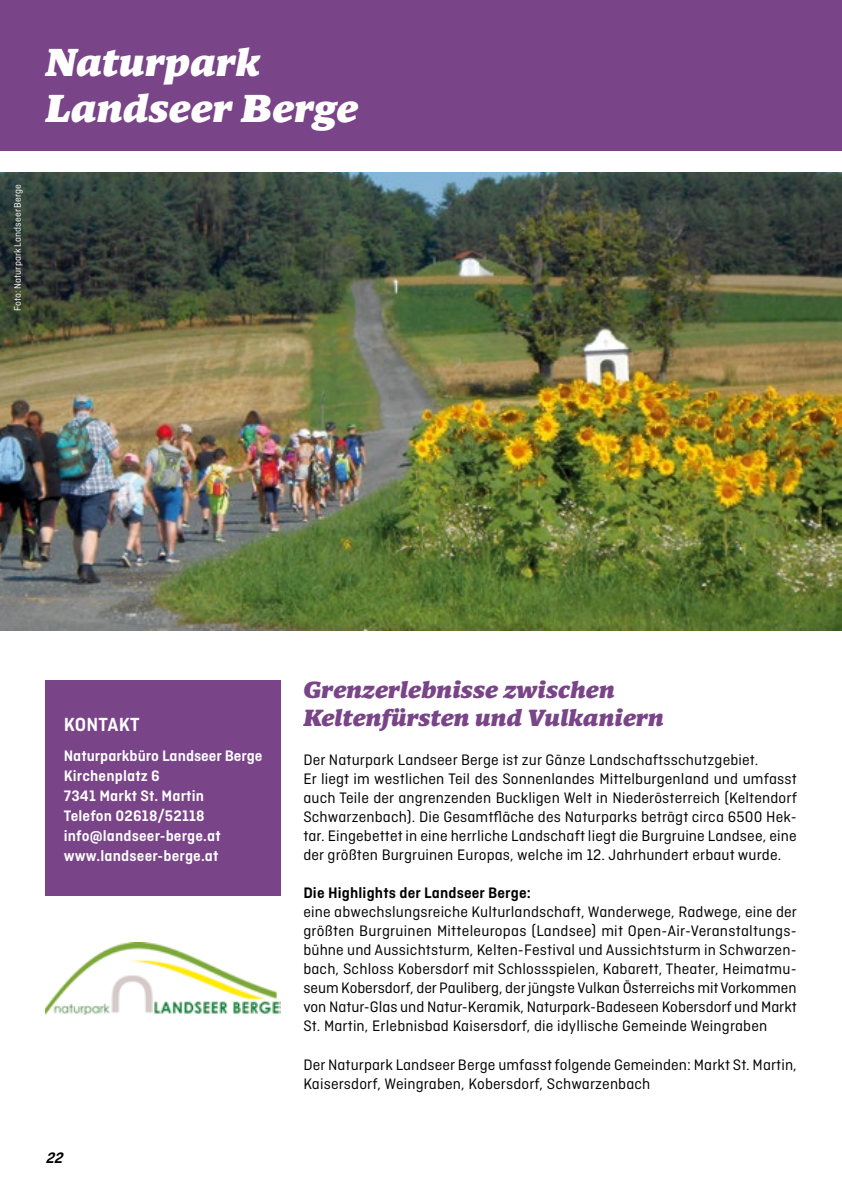
<style>
.page{position:relative;width:842px;height:1191px;background:#fff}
.page>*{position:absolute;margin:0;border:0;box-sizing:border-box;transform-origin:0 0}
.t1{font:italic 900 40px/46.4px "Mundo Serif";letter-spacing:.01em;color:#fff}
.t2{font:italic 900 24px/28px "Mundo Serif";letter-spacing:.01em;color:#794488}
.t3{font:600 20px "Ciutadella";letter-spacing:.01em;color:#fff}
.t4{font:16px/19px "Ciutadella";letter-spacing:.01em;color:#000}
.t5{font:600 16px/20px "Ciutadella";letter-spacing:.01em;color:#fff}
.t6{font:600 16px "Ciutadella";letter-spacing:.01em;color:#000}
.t7{font:italic 600 16px "Ciutadella";color:#000}
.t8{font:10px "Ciutadella";letter-spacing:.005em;color:#fff}
</style>
<div class="page">
<div style="left:0;top:0;width:842px;height:150px;background:#794488"></div>
<img style="left:0;top:173px;width:842px;height:457px">
<div style="left:45px;top:680px;width:236px;height:216px;background:#794488"></div>
<img style="left:45px;top:943px;width:236px;height:71px">
<p class="t8" style="left:12px;top:311px;width:128px;rotate:-90deg">Foto: Naturpark Landseer Berge</p>
<h1 class="t1" style="left:45px;top:36px;width:314px">Naturpark<br>Landseer Berge</h1>
<p class="t3" style="left:64px;top:712px;width:77px">KONTAKT</p>
<p class="t5" style="left:64px;top:745px;width:200px">Naturparkbüro Landseer Berge<br>Kirchenplatz 6<br>7341 Markt St. Martin<br>Telefon 02618/52118 info@landseer-berge.at www.landseer-berge.at</p>
<p class="t7" style="left:45px;top:1149px;width:23px">22</p>
<h2 class="t2" style="left:303px;top:674px;width:362px">Grenzerlebnisse zwischen<br>Keltenfürsten und Vulkaniern</h2>
<p class="t4" style="left:303px;top:750px;width:495px">Der Naturpark Landseer Berge ist zur Gänze Landschaftsschutzgebiet.<br>Er liegt im westlichen Teil des Sonnenlandes Mittelburgenland und umfasst auch Teile der angrenzenden Buckligen Welt in Niederösterreich (Keltendorf Schwarzenbach). Die Gesamtfläche des Naturparks beträgt circa 6500 Hek&shy;tar. Eingebettet in eine herrliche Landschaft liegt die Burgruine Landsee, eine der größten Burgruinen Europas, welche im 12. Jahrhundert erbaut wurde.</p>
<p class="t6" style="left:303px;top:884px;width:229px">Die Highlights der Landseer Berge:</p>
<p class="t4" style="left:303px;top:902px;width:495px;text-align:justify">eine abwechslungsreiche Kulturlandschaft, Wanderwege, Radwege, eine der größten Burgruinen Mitteleuropas (Landsee) mit Open-Air-Veranstaltungs&shy;bühne und Aussichtsturm, Kelten-Festival und Aussichtsturm in Schwarzen&shy;bach, Schloss Kobersdorf mit Schlossspielen, Kabarett, Theater, Heimatmu&shy;seum Kobersdorf, der Pauliberg, der jüngste Vulkan Österreichs mit Vorkommen von Natur-Glas und Natur-Keramik, Naturpark-Badeseen Kobersdorf und Markt St. Martin, Erlebnisbad Kaisersdorf, die idyllische Gemeinde Weingraben</p>
<p class="t4" style="left:303px;top:1054px;width:495px">Der Naturpark Landseer Berge umfasst folgende Gemeinden: Markt St. Martin,<br>Kaisersdorf, Weingraben, Kobersdorf, Schwarzenbach</p>
</div>
